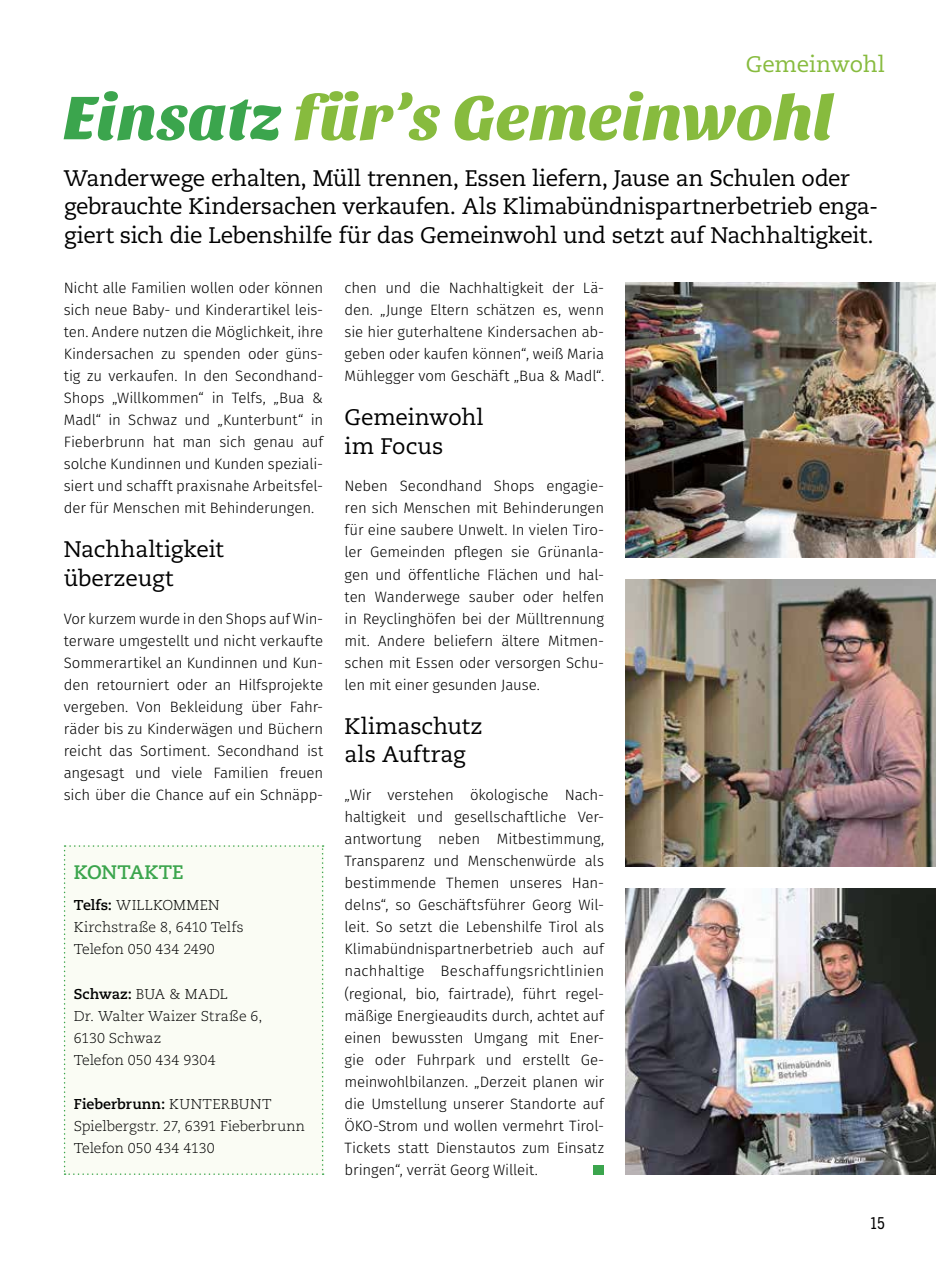
<style>
.page{position:relative;width:936px;height:1263px;background:#fff}
.page>*{position:absolute;margin:0;border:0;box-sizing:border-box;transform-origin:0 0}
.t1{font:italic 800 64.2px "Sansita";letter-spacing:.015em;color:#87bb3e}
.t2{font:22.5px/28.5px "Caecilia LT Pro 55 Roman";letter-spacing:-.015em;color:#000}
.t3{font:22.5px "Caecilia LT Pro 55 Roman";letter-spacing:-.015em;color:#87bb3e}
.t4{font:700 19.5px "Caecilia LT Pro 75";letter-spacing:.01em;color:#3ba54d}
.t5{font:condensed 16.5px "Trade Gothic Next LT Pro";color:#000}
.t6{font:300 15px/22px "Fira Sans";letter-spacing:-.01em;color:#000;text-align:justify}
.t7{font:300 14.25px/22px "Caecilia LT Pro 45";color:#000}
.t8{font:700 14.25px "Caecilia LT Pro 75";color:#000}
.s1{color:#3ba54d}
.s2{font-family:"Caecilia LT Pro 75";font-weight:700}
.s3{font-family:"Caecilia LT Pro 45";font-weight:300}
</style>
<div class="page">
<div style="left:593px;top:1165px;width:11px;height:10px;background:#3ba54d"></div>
<div style="left:64px;top:845px;width:259px;height:330px;background:#fafcf4"></div>
<img style="left:625px;top:282px;width:310px;height:275px">
<img style="left:625px;top:579px;width:310px;height:287px">
<img style="left:625px;top:888px;width:310px;height:287px">
<h2 class="t3" style="left:745px;top:50px;width:140px">Gemeinwohl</h2>
<h1 class="t1" style="left:64px;top:79px;width:770px"><span class="s1">Einsatz</span> für’s Gemeinwohl</h1>
<h2 class="t2" style="left:64px;top:163px;width:815px">Wanderwege erhalten, Müll trennen, Essen liefern, Jause an Schulen oder gebrauchte Kindersachen verkaufen. Als Klimabündnispartnerbetrieb enga&shy;giert sich die Lebenshilfe für das Gemeinwohl und setzt auf Nachhaltigkeit.</h2>
<p class="t6" style="left:64px;top:277px;width:261px">Nicht alle Familien wollen oder können sich neue Baby- und Kinderartikel leis&shy;ten. Andere nutzen die Möglichkeit, ihre Kindersachen zu spenden oder güns&shy;tig zu verkaufen. In den Secondhand-Shops „Willkommen“ in Telfs, „Bua &amp; Madl“ in Schwaz und „Kunterbunt“ in Fieberbrunn hat man sich genau auf solche Kundinnen und Kunden speziali&shy;siert und schafft praxisnahe Arbeitsfel&shy;der für Menschen mit Behinderungen.</p>
<h2 class="t2" style="left:64px;top:535px;width:162px">Nachhaltigkeit überzeugt</h2>
<p class="t6" style="left:64px;top:607px;width:261px">Vor kurzem wurde in den Shops auf Win&shy;terware umgestellt und nicht verkaufte Sommerartikel an Kundinnen und Kun&shy;den retourniert oder an Hilfsprojekte vergeben. Von Bekleidung über Fahr&shy;räder bis zu Kinderwägen und Büchern reicht das Sortiment. Secondhand ist angesagt und viele Familien freuen sich über die Chance auf ein Schnäpp-</p>
<h3 class="t4" style="left:74px;top:859px;width:111px">KONTAKTE</h3>
<p class="t7" style="left:74px;top:894px;width:171px"><span class="s2">Telfs:</span> WILLKOMMEN<br>Kirchstraße 8, 6410 Telfs<br>Telefon 050 434 2490</p>
<p class="t7" style="left:74px;top:982px;width:190px"><span class="s2">Schwaz:</span> BUA &amp; MADL<br>Dr. Walter Waizer Straße 6,<br>6130 Schwaz<br>Telefon 050 434 9304</p>
<p class="t8" style="left:74px;top:1094px;width:199px">Fieberbrunn: <span class="s3">KUNTERBUNT</span></p>
<p class="t7" style="left:74px;top:1114px;width:233px">Spielbergstr. 27, 6391 Fieberbrunn<br>Telefon 050 434 4130</p>
<p class="t6" style="left:344px;top:277px;width:261px">chen und die Nachhaltigkeit der Lä&shy;den. „Junge Eltern schätzen es, wenn sie hier guterhaltene Kindersachen ab&shy;geben oder kaufen können“, weiß Maria Mühlegger vom Geschäft „Bua &amp; Madl“.</p>
<h2 class="t2" style="left:344px;top:403px;width:140px">Gemeinwohl im Focus</h2>
<p class="t6" style="left:344px;top:475px;width:261px">Neben Secondhand Shops engagie&shy;ren sich Menschen mit Behinderungen für eine saubere Unwelt. In vielen Tiro&shy;ler Gemeinden pflegen sie Grünanla&shy;gen und öffentliche Flächen und hal&shy;ten Wanderwege sauber oder helfen in Reyclinghöfen bei der Mülltrennung mit. Andere beliefern ältere Mitmen&shy;schen mit Essen oder versorgen Schu&shy;len mit einer gesunden Jause.</p>
<h2 class="t2" style="left:344px;top:711px;width:139px">Klimaschutz als Auftrag</h2>
<p class="t6" style="left:344px;top:784px;width:261px">„Wir verstehen ökologische Nach&shy;haltigkeit und gesellschaftliche Ver&shy;antwortung neben Mitbestimmung, Transparenz und Menschenwürde als bestimmende Themen unseres Han&shy;delns“, so Geschäftsführer Georg Wil&shy;leit. So setzt die Lebenshilfe Tirol als Klimabündnispartnerbetrieb auch auf nachhaltige Beschaffungsrichtlinien (regional, bio, fairtrade), führt regel&shy;mäßige Energieaudits durch, achtet auf einen bewussten Umgang mit Ener&shy;gie oder Fuhrpark und erstellt Ge&shy;meinwohlbilanzen. „Derzeit planen wir die Umstellung unserer Standorte auf ÖKO-Strom und wollen vermehrt Tirol-Tickets statt Dienstautos zum Einsatz bringen“, verrät Georg Willeit.</p>
<p class="t5" style="left:869px;top:1212px;width:17px">15</p>
</div>
